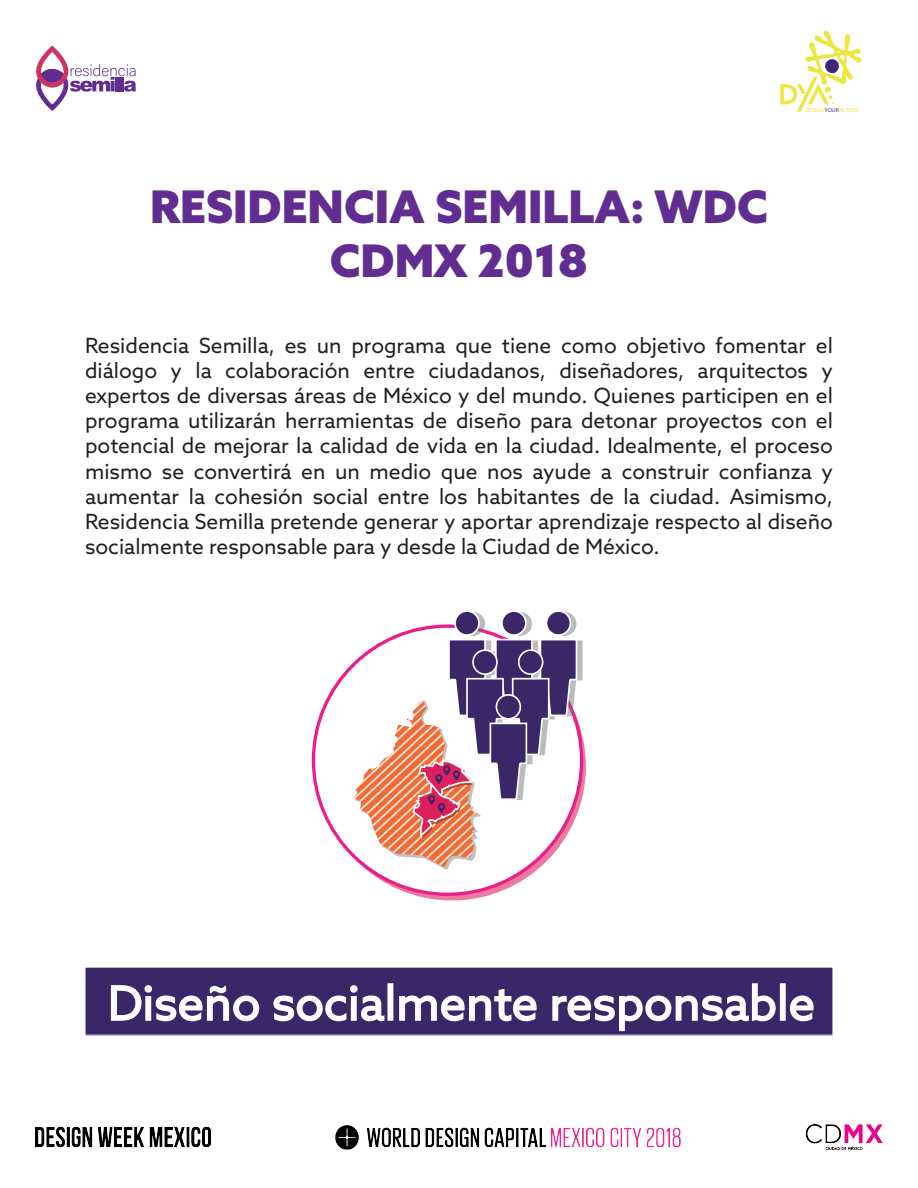
<style>
.page{position:relative;width:918px;height:1188px;background:#fff}
.page>*{position:absolute;margin:0;border:0;box-sizing:border-box;transform-origin:0 0}
.t1{font:46.95px "Azo Sans";color:#fff}
.t2{font:900 45px/54px "Azo Sans";color:#612d91;text-align:center}
.t3{font:21px/25.2px "Azo Sans";color:#231f20;text-align:justify}
.t4{font:5.1px "Azo Sans";color:#ece63d}
.s1{color:#3f2873}
</style>
<div class="page">
<svg style="left:780px;top:31px;width:82px;height:81px"></svg>
<svg style="left:36px;top:49px;width:100px;height:62px"></svg>
<img style="left:35px;top:1124px;width:848px;height:25px">
<svg style="left:461px;top:612px;width:24px;height:24px"></svg>
<svg style="left:508px;top:612px;width:24px;height:24px"></svg>
<svg style="left:553px;top:612px;width:24px;height:24px"></svg>
<div style="left:502px;top:611px;width:24px;height:24px;background:#392768;border-radius:50%"></div>
<div style="left:501px;top:610px;width:26px;height:26px;border:2px solid #fff;border-radius:50%"></div>
<div style="left:546px;top:611px;width:24px;height:24px;background:#392768;border-radius:50%"></div>
<div style="left:546px;top:610px;width:25px;height:26px;border:2px solid #fff;border-radius:50%"></div>
<div style="left:455px;top:611px;width:24px;height:24px;background:#392768;border-radius:50%"></div>
<div style="left:454px;top:610px;width:26px;height:26px;border:2px solid #fff;border-radius:50%"></div>
<svg style="left:354px;top:638px;width:229px;height:232px"></svg>
<div style="left:496px;top:695px;width:24px;height:24px;background:#392768;border-radius:50%"></div>
<div style="left:496px;top:694px;width:25px;height:26px;border:2px solid #fff;border-radius:50%"></div>
<div style="left:85px;top:967px;width:748px;height:68px;background:#392768"></div>
<svg style="left:110px;top:985px;width:150px;height:37px"></svg>
<svg style="left:273px;top:985px;width:112px;height:37px"></svg>
<div style="left:388px;top:983px;width:5px;height:38px;border:2px solid #fff"></div>
<svg style="left:399px;top:989px;width:138px;height:33px"></svg>
<svg style="left:552px;top:983px;width:224px;height:49px"></svg>
<div style="left:780px;top:983px;width:6px;height:38px;border:2px solid #fff"></div>
<svg style="left:789px;top:995px;width:25px;height:27px"></svg>
<p class="t2" style="left:150px;top:179px;width:619px">RESIDENCIA SEMILLA: WDC<br>CDMX 2018</p>
<p class="t4" style="left:806px;top:107px;width:55px">DESIGN<span class="s1">YOUR</span>ACTION</p>
<p class="t3" style="left:85px;top:332px;width:749px">Residencia Semilla, es un programa que tiene como objetivo fomentar el diálogo y la colaboración entre ciudadanos, diseñadores, arquitectos y expertos de diversas áreas de México y del mundo. Quienes participen en el programa utilizarán herramientas de diseño para detonar proyectos con el potencial de mejorar la calidad de vida en la ciudad. Idealmente, el proceso mismo se convertirá en un medio que nos ayude a construir confianza y aumentar la cohesión social entre los habitantes de la ciudad. Asimismo, Residencia Semilla pretende generar y aportar aprendizaje respecto al diseño socialmente responsable para y desde la Ciudad de México.</p>
<p class="t1" style="left:108px;top:973px;width:709px">Diseño socialmente responsable</p>
</div>
